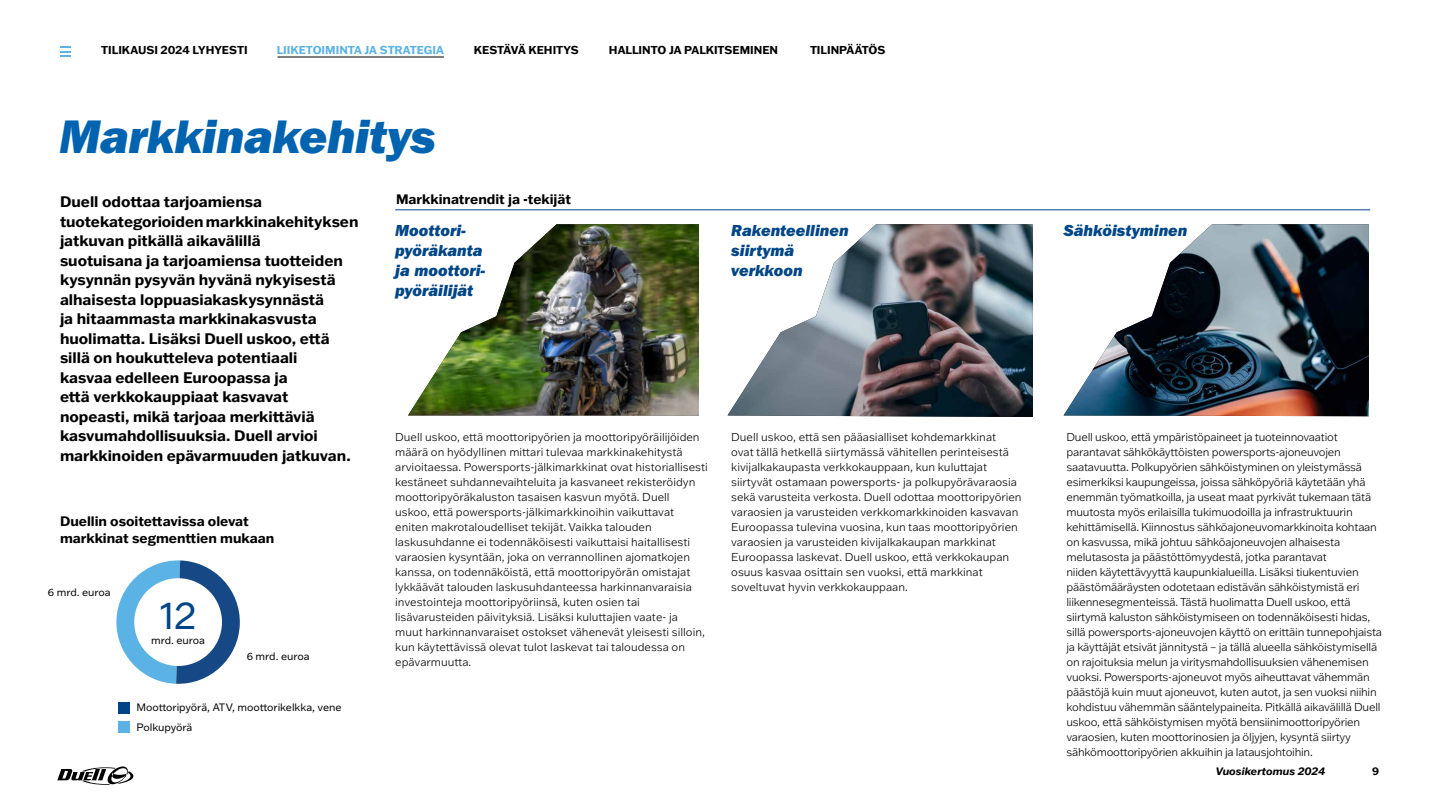
<style>
.page{position:relative;width:1440px;height:810px;background:#fff}
.page>*{position:absolute;margin:0;border:0;box-sizing:border-box;transform-origin:0 0}
.t1{font:48.75px "ITC Franklin Gothic Std Hvy It";letter-spacing:-.01em;color:#0063af}
.t2{font:39px "Franklin Gothic ATF";color:#004687}
.t3{font:16.5px/19.8px "ITC Franklin Gothic Std Hvy It";letter-spacing:-.005em;color:#004687}
.t4{font:700 15px/19.5px "Franklin Gothic ATF";color:#000}
.t5{font:700 13.5px/17.2px "Franklin Gothic ATF";color:#000}
.t6{font:300 11.25px/15px "Franklin Gothic ATF";color:#000}
.t7{font:300 11.25px/15px "Franklin Gothic ATF";letter-spacing:-.02em;color:#000}
.t8{font:700 11.25px "Franklin Gothic ATF";color:#000}
.t9{font:700 11.25px "Franklin Gothic ATF";color:#5bb2e4}
.t10{font:10.5px/19.5px "Franklin Gothic ATF";letter-spacing:-.005em;color:#000}
.t11{font:italic 700 10.5px "Franklin Gothic ATF";color:#000}
.t12{font:700 10.5px "Franklin Gothic ATF";color:#000}
</style>
<div class="page">
<svg style="left:116px;top:560px;width:124px;height:124px"></svg>
<div style="left:118px;top:702px;width:12px;height:11px;background:#004687"></div>
<div style="left:118px;top:721px;width:12px;height:11px;background:#5bb2e4"></div>
<img style="left:408px;top:224px;width:291px;height:192px">
<img style="left:728px;top:224px;width:305px;height:193px">
<img style="left:1064px;top:224px;width:305px;height:192px">
<hr style="left:395px;top:210px;width:975px;height:1px;background:#004687">
<svg style="left:57px;top:766px;width:76px;height:19px"></svg>
<hr style="left:277px;top:57px;width:167px;height:1px;background:#000">
<svg style="left:60px;top:46px;width:10px;height:11px"></svg>
<p class="t8" style="left:101px;top:43px;width:148px">TILIKAUSI 2024 LYHYESTI</p>
<p class="t9" style="left:277px;top:43px;width:169px">LIIKETOIMINTA JA STRATEGIA</p>
<p class="t8" style="left:474px;top:43px;width:106px">KESTÄVÄ KEHITYS</p>
<p class="t8" style="left:609px;top:43px;width:171px">HALLINTO JA PALKITSEMINEN</p>
<p class="t8" style="left:810px;top:43px;width:77px">TILINPÄÄTÖS</p>
<h1 class="t1" style="left:59px;top:108px;width:378px">Markkinakehitys</h1>
<p class="t4" style="left:60px;top:191px;width:300px">Duell odottaa tarjoamiensa tuotekategorioiden markkinakehityksen jatkuvan pitkällä aikavälillä<br>suotuisana ja tarjoamiensa tuotteiden kysynnän pysyvän hyvänä nykyisestä alhaisesta loppuasiakaskysynnästä<br>ja hitaammasta markkinakasvusta huolimatta. Lisäksi Duell uskoo, että sillä on houkutteleva potentiaali<br>kasvaa edelleen Euroopassa ja<br>että verkkokauppiaat kasvavat nopeasti, mikä tarjoaa merkittäviä kasvumahdollisuuksia. Duell arvioi markkinoiden epävarmuuden jatkuvan.</p>
<p class="t5" style="left:60px;top:512px;width:216px">Duellin osoitettavissa olevat markkinat segmenttien mukaan</p>
<p class="t10" style="left:48px;top:582px;width:64px">6 mrd. euroa</p>
<h2 class="t2" style="left:160px;top:589px;width:38px">12</h2>
<p class="t10" style="left:151px;top:630px;width:55px">mrd. euroa</p>
<p class="t10" style="left:247px;top:647px;width:64px">6 mrd. euroa</p>
<p class="t10" style="left:136px;top:698px;width:207px">Moottoripyörä, ATV, moottorikelkka, vene<br>Polkupyörä</p>
<p class="t5" style="left:396px;top:191px;width:177px">Markkinatrendit ja -tekijät</p>
<h3 class="t3" style="left:395px;top:221px;width:92px">Moottori&shy;pyöräkanta ja moottori&shy;pyöräilijät</h3>
<h3 class="t3" style="left:731px;top:221px;width:119px">Rakenteellinen siirtymä verkkoon</h3>
<p class="t6" style="left:395px;top:429px;width:314px">Duell uskoo, että moottoripyörien ja moottoripyöräilijöiden määrä on hyödyllinen mittari tulevaa markkinakehitystä arvioitaessa. Powersports-jälkimarkkinat ovat historiallisesti kestäneet suhdannevaihteluita ja kasvaneet rekisteröidyn moottoripyöräkaluston tasaisen kasvun myötä. Duell<br>uskoo, että powersports-jälkimarkkinoihin vaikuttavat eniten makrotaloudelliset tekijät. Vaikka talouden laskusuhdanne ei todennäköisesti vaikuttaisi haitallisesti varaosien kysyntään, joka on verrannollinen ajomatkojen kanssa, on todennäköistä, että moottoripyörän omistajat lykkäävät talouden laskusuhdanteessa harkinnanvaraisia investointeja moottoripyöriinsä, kuten osien tai lisävarusteiden päivityksiä. Lisäksi kuluttajien vaate- ja muut harkinnanvaraiset ostokset vähenevät yleisesti silloin, kun käytettävissä olevat tulot laskevat tai taloudessa on epävarmuutta.</p>
<p class="t6" style="left:731px;top:429px;width:292px">Duell uskoo, että sen pääasialliset kohdemarkkinat ovat tällä hetkellä siirtymässä vähitellen perinteisestä kivijalkakaupasta verkkokauppaan, kun kuluttajat siirtyvät ostamaan powersports- ja polkupyörävaraosia sekä varusteita verkosta. Duell odottaa moottoripyörien varaosien ja varusteiden verkkomarkkinoiden kasvavan Euroopassa tulevina vuosina, kun taas moottoripyörien varaosien ja varusteiden kivijalkakaupan markkinat Euroopassa laskevat. Duell uskoo, että verkkokaupan osuus kasvaa osittain sen vuoksi, että markkinat soveltuvat hyvin verkkokauppaan.</p>
<h3 class="t3" style="left:1064px;top:221px;width:126px">Sähköistyminen</h3>
<p class="t7" style="left:1066px;top:429px;width:317px">Duell uskoo, että ympäristöpaineet ja tuoteinnovaatiot parantavat sähkökäyttöisten powersports-ajoneuvojen saatavuutta. Polkupyörien sähköistyminen on yleistymässä esimerkiksi kaupungeissa, joissa sähköpyöriä käytetään yhä enemmän työmatkoilla, ja useat maat pyrkivät tukemaan tätä muutosta myös erilaisilla tukimuodoilla ja infrastruktuurin kehittämisellä. Kiinnostus sähköajoneuvomarkkinoita kohtaan on kasvussa, mikä johtuu sähköajoneuvojen alhaisesta melutasosta ja päästöttömyydestä, jotka parantavat<br>niiden käytettävyyttä kaupunkialueilla. Lisäksi tiukentuvien päästömääräysten odotetaan edistävän sähköistymistä eri liikennesegmenteissä. Tästä huolimatta Duell uskoo, että siirtymä kaluston sähköistymiseen on todennäköisesti hidas, sillä powersports-ajoneuvojen käyttö on erittäin tunnepohjaista ja käyttäjät etsivät jännitystä – ja tällä alueella sähköistymisellä on rajoituksia melun ja viritysmahdollisuuksien vähenemisen vuoksi. Powersports-ajoneuvot myös aiheuttavat vähemmän päästöjä kuin muut ajoneuvot, kuten autot, ja sen vuoksi niihin kohdistuu vähemmän sääntelypaineita. Pitkällä aikavälillä Duell uskoo, että sähköistymisen myötä bensiinimoottoripyörien varaosien, kuten moottorinosien ja öljyjen, kysyntä siirtyy sähkömoottoripyörien akkuihin ja latausjohtoihin.</p>
<p class="t11" style="left:1216px;top:764px;width:111px">Vuosikertomus 2024</p>
<p class="t12" style="left:1372px;top:764px;width:8px">9</p>
</div>
